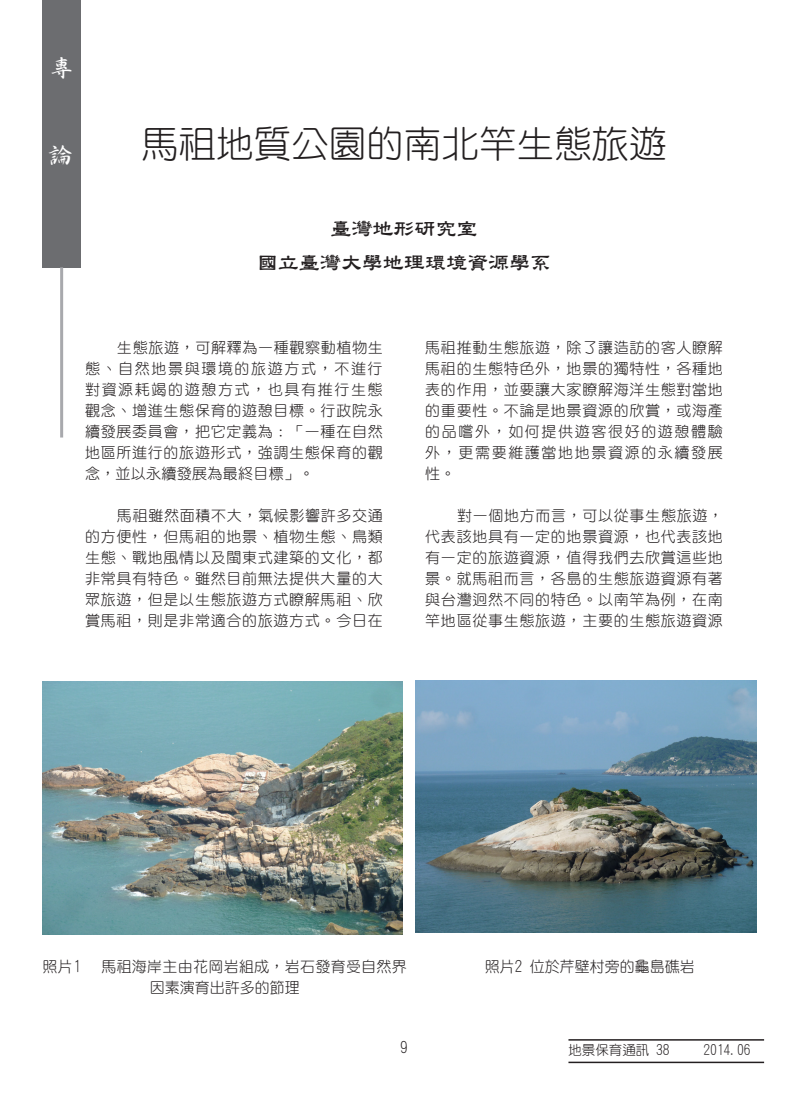
<style>
.page{position:relative;width:808px;height:1106px;background:#fff}
.page>*{position:absolute;margin:0;border:0;box-sizing:border-box;transform-origin:0 0}
.t1{font:37.5px "DF Yuan Lt HKP BF";color:#231f20}
.t2{font:24px "DF Xing Shu Bd HKP BF";color:#fff}
.t3{font:21px "DF Li Shu W7 HK BF";color:#231f20}
.內文{font:15px/21px "DF Yuan Lt HK BF";letter-spacing:.045em;color:#231f20;text-align:justify}
.內文-2{font:15px/21px "DF Yuan Lt HK BF";letter-spacing:.02em;color:#231f20}
.內文-3{font:15px "DF Yuan Lt HK BF";color:#231f20}
.t4{font:13.5px "DF Yuan Lt HK BF";color:#231f20}
</style>
<div class="page">
<div style="left:43px;top:0;width:38px;height:268px;background:#6c6d70"></div>
<hr style="left:60px;top:267px;width:3px;height:170px;background:#a8a9ad">
<img style="left:43px;top:681px;width:359px;height:253px">
<img style="left:415px;top:681px;width:341px;height:251px">
<hr style="left:568px;top:1039px;width:196px;height:1px;background:#231f20">
<hr style="left:568px;top:1061px;width:196px;height:2px;background:#231f20">
<p class="t2" style="left:49px;top:55px;width:25px">專</p>
<p class="t2" style="left:49px;top:142px;width:25px">論</p>
<p class="t1" style="left:141px;top:125px;width:526px">馬祖地質公園的南北竿生態旅遊</p>
<p class="t3" style="left:330px;top:218px;width:149px">臺灣地形研究室</p>
<p class="t3" style="left:257px;top:252px;width:296px">國立臺灣大學地理環境資源學系</p>
<p class="內文" style="left:85px;top:337px;width:299px;text-indent:32px">生態旅遊，可解釋為一種觀察動植物生態、自然地景與環境的旅遊方式，不進行對資源耗竭的遊憩方式，也具有推行生態觀念、增進生態保育的遊憩目標。行政院永續發展委員會，把它定義為：「一種在自然地區所進行的旅遊形式，強調生態保育的觀念，並以永續發展為最終目標」。</p>
<p class="內文" style="left:85px;top:505px;width:299px;text-indent:32px">馬祖雖然面積不大，氣候影響許多交通的方便性，但馬祖的地景、植物生態、鳥類生態、戰地風情以及閩東式建築的文化，都非常具有特色。雖然目前無法提供大量的大眾旅遊，但是以生態旅遊方式瞭解馬祖、欣賞馬祖，則是非常適合的旅遊方式。今日在</p>
<p class="內文" style="left:425px;top:337px;width:299px">馬祖推動生態旅遊，除了讓造訪的客人瞭解馬祖的生態特色外，地景的獨特性，各種地表的作用，並要讓大家瞭解海洋生態對當地的重要性。不論是地景資源的欣賞，或海產的品嚐外，如何提供遊客很好的遊憩體驗外，更需要維護當地地景資源的永續發展性。</p>
<p class="內文" style="left:425px;top:505px;width:299px;text-indent:32px">對一個地方而言，可以從事生態旅遊，代表該地具有一定的地景資源，也代表該地有一定的旅遊資源，值得我們去欣賞這些地景。就馬祖而言，各島的生態旅遊資源有著與台灣迥然不同的特色。以南竿為例，在南竿地區從事生態旅遊，主要的生態旅遊資源</p>
<p class="內文" style="left:43px;top:956px;width:40px">照片1</p>
<p class="內文-2" style="left:150px;top:956px;width:259px;text-indent:-48px">馬祖海岸主由花岡岩組成，岩石發育受自然界因素演育出許多的節理</p>
<p class="內文-3" style="left:485px;top:959px;width:211px">照片2 位於芹壁村旁的龜島礁岩</p>
<p class="內文" style="left:400px;top:1036px;width:9px">9</p>
<p class="t4" style="left:568px;top:1043px;width:103px">地景保育通訊 38</p>
<p class="t4" style="left:703px;top:1043px;width:49px">2014.06</p>
</div>
